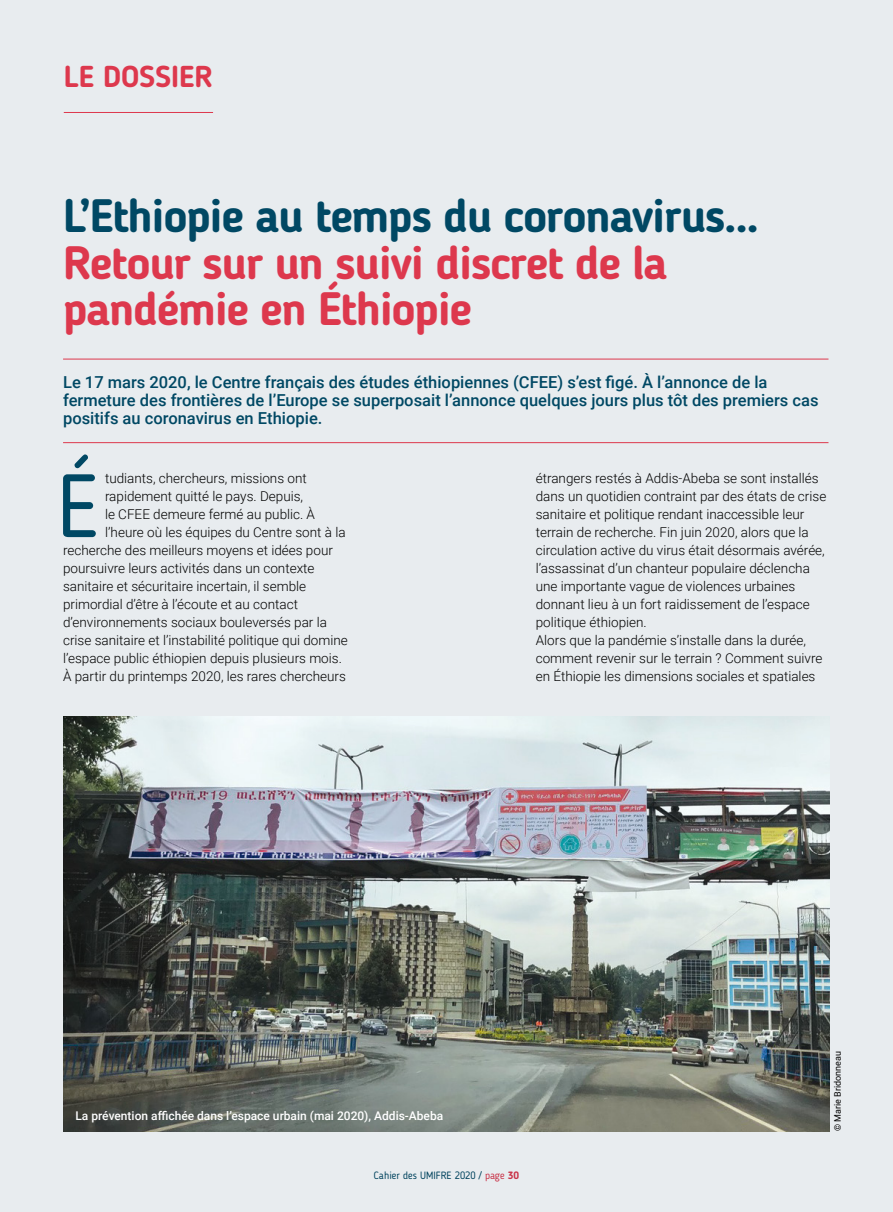
<style>
.page{position:relative;width:893px;height:1212px;background:#e8ecef}
.page>*{position:absolute;margin:0;border:0;box-sizing:border-box;transform-origin:0 0}
.t1{font:88.95px "Blogger Sans";color:#004864}
.t2{font:700 46.5px/46.5px "Blogger Sans";letter-spacing:-.03em;color:#dd384d}
.t3{font:700 46.5px "Blogger Sans";letter-spacing:-.03em;color:#004864}
.t4{font:700 30px "Blogger Sans";color:#dd384d}
.t5{font:500 16.5px/18px "Roboto";color:#004864}
.t6{font:300 13.5px/18px "Roboto";color:#000}
.t7{font:500 12px "Roboto";color:#fff}
.t8{font:10.5px "Blogger Sans";color:#004864}
.t9{font:9px "Roboto";color:#000}
.s1{color:#dd384d}
.s2{font-weight:700;color:#dd384d}
</style>
<div class="page">
<hr style="left:64px;top:112px;width:149px;height:1px;background:#dd384d">
<hr style="left:63px;top:442px;width:765px;height:1px;background:#dd384d">
<hr style="left:63px;top:359px;width:765px;height:1px;background:#dd384d">
<img style="left:63px;top:716px;width:766px;height:415px">
<h3 class="t4" style="left:64px;top:58px;width:151px">LE DOSSIER</h3>
<h2 class="t3" style="left:63px;top:188px;width:698px">L’Ethiopie au temps du coronavirus...</h2>
<h2 class="t2" style="left:63px;top:239px;width:606px">Retour sur un suivi discret de la pandémie en Éthiopie</h2>
<p class="t5" style="left:63px;top:372px;width:757px">Le 17 mars 2020, le Centre français des études éthiopiennes (CFEE) s’est figé. À l’annonce de la fermeture des frontières de l’Europe se superposait l’annonce quelques jours plus tôt des premiers cas positifs au coronavirus en Ethiopie.</p>
<h1 class="t1" style="left:57px;top:453px;width:44px">É</h1>
<p class="t6" style="left:105px;top:469px;width:203px">tudiants, chercheurs, missions ont</p>
<p class="t6" style="left:105px;top:487px;width:200px">rapidement quitté le pays. Depuis,</p>
<p class="t6" style="left:105px;top:505px;width:212px">le CFEE demeure fermé au public. À</p>
<p class="t6" style="left:105px;top:523px;width:242px">l’heure où les équipes du Centre sont à la</p>
<p class="t6" style="left:63px;top:541px;width:271px">recherche des meilleurs moyens et idées pour</p>
<p class="t6" style="left:63px;top:559px;width:253px">poursuivre leurs activités dans un contexte</p>
<p class="t6" style="left:63px;top:577px;width:245px">sanitaire et sécuritaire incertain, il semble</p>
<p class="t6" style="left:63px;top:595px;width:236px">primordial d’être à l’écoute et au contact</p>
<p class="t6" style="left:63px;top:613px;width:265px">d’environnements sociaux bouleversés par la</p>
<p class="t6" style="left:63px;top:631px;width:286px">crise sanitaire et l’instabilité politique qui domine</p>
<p class="t6" style="left:63px;top:649px;width:278px">l’espace public éthiopien depuis plusieurs mois.</p>
<p class="t6" style="left:63px;top:667px;width:284px">À partir du printemps 2020, les rares chercheurs</p>
<p class="t6" style="left:536px;top:469px;width:292px">étrangers restés à Addis-Abeba se sont installés dans un quotidien contraint par des états de crise sanitaire et politique rendant inaccessible leur terrain de recherche. Fin juin 2020, alors que la circulation active du virus était désormais avérée, l’assassinat d’un chanteur populaire déclencha une importante vague de violences urbaines donnant lieu à un fort raidissement de l’espace politique éthiopien.<br>Alors que la pandémie s’installe dans la durée, comment revenir sur le terrain ? Comment suivre en Éthiopie les dimensions sociales et spatiales</p>
<p class="t7" style="left:75px;top:1108px;width:369px">La prévention affichée dans l’espace urbain (mai 2020), Addis-Abeba</p>
<p class="t8" style="left:374px;top:1169px;width:147px">Cahier des UMIFRE 2020 / <span class="s1">page</span> <span class="s2">30</span></p>
<p class="t9" style="left:831px;top:1131px;width:81px;rotate:-90deg">© Marie Bridonneau</p>
</div>
